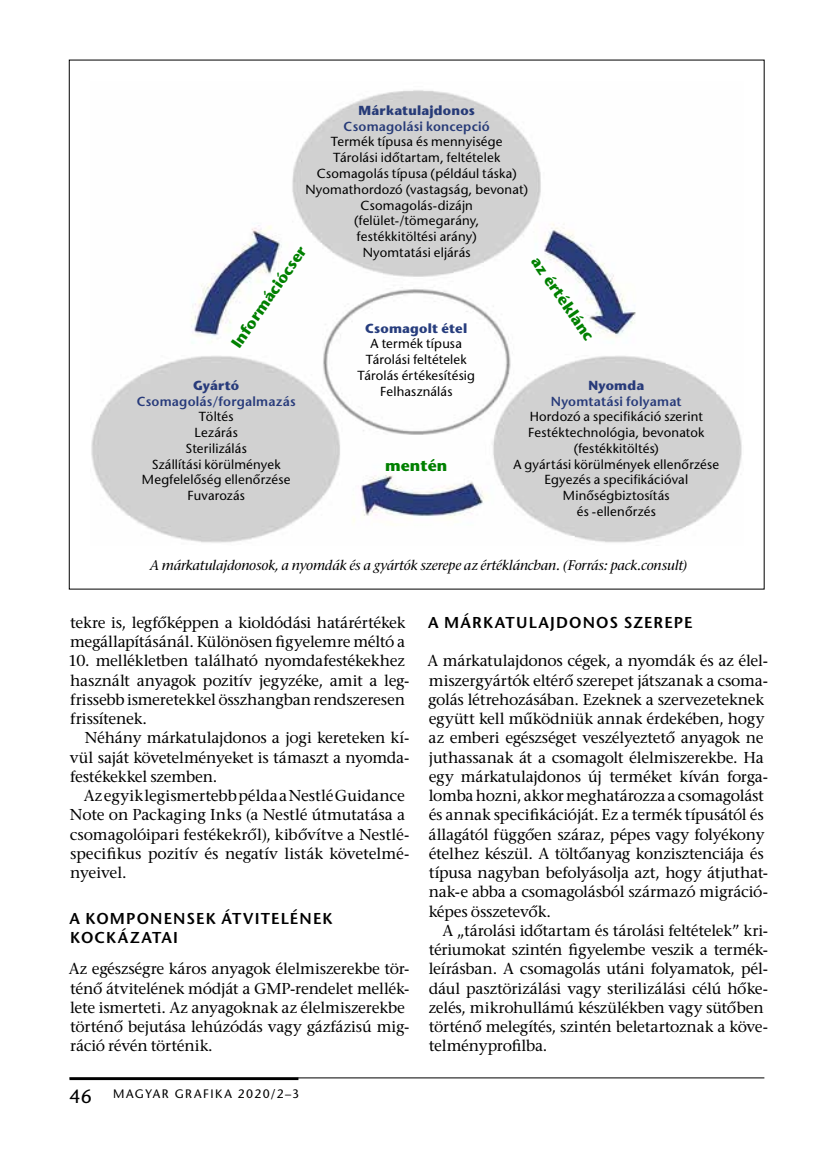
<style>
.page{position:relative;width:819px;height:1166px;background:#fff}
.page>*{position:absolute;margin:0;border:0;box-sizing:border-box;transform-origin:0 0}
.t1{font:15.75px/19.2px "ITC Stone Serif";letter-spacing:-.015em;color:#000}
.t2{font:600 15.75px/19.2px "ITC Stone Sans";letter-spacing:.07em;color:#000}
.t3{font:700 15.75px "ITC Stone Sans";color:#008000}
.t4{font:italic 14px "ITC Stone Serif";letter-spacing:-.01em;color:#000}
.t5{font:13.12px/15.8px "ITC Stone Sans";letter-spacing:.015em;color:#000;text-align:center}
.t6{font:600 13.12px "ITC Stone Sans";letter-spacing:.02em;color:#283b7b}
.t7{font:600 13.12px "ITC Stone Sans";letter-spacing:.015em;color:#273b78}
.t8{font:600 13.12px "ITC Stone Sans";letter-spacing:.015em;color:#283b7a}
.t9{font:700 13.12px "ITC Stone Sans";letter-spacing:.02em;color:#273b78}
.t10{font:700 13.12px "ITC Stone Sans";letter-spacing:.02em;color:#273d7d}
.t11{font:700 13.12px "ITC Stone Sans";color:#283b7b}
.t12{font:700 13.12px "ITC Stone Sans";letter-spacing:.02em;color:#283b7a}
.t13{font:12.25px "ITC Stone Sans";letter-spacing:.12em;color:#000}
.s1{font-size:19.25px}
</style>
<div class="page">
<hr style="left:69px;top:1077px;width:695px;height:1px;background:#000">
<hr style="left:69px;top:1077px;width:229px;height:3px;background:#000">
<img style="left:91px;top:90px;width:651px;height:453px">
<p class="t9" style="left:358px;top:103px;width:118px">Márkatulajdonos</p>
<p class="t7" style="left:343px;top:119px;width:148px">Csomagolási koncepció</p>
<p class="t5" style="left:305px;top:136px;width:224px">Termék típusa és mennyisége<br>Tárolási időtartam, feltételek<br>Csomagolás típusa (például táska)<br>Nyomathordozó (vastagság, bevonat)<br>Csomagolás-dizájn (felület-/tömegarány,<br>festékkitöltési arány)<br>Nyomtatási eljárás</p>
<p class="t3" style="left:228px;top:341px;width:121px;rotate:-55deg">Információcser</p>
<p class="t3" style="left:541px;top:253px;width:100px;rotate:55deg">az értéklánc</p>
<p class="t10" style="left:365px;top:321px;width:103px">Csomagolt étel</p>
<p class="t5" style="left:357px;top:338px;width:119px">A termék típusa<br>Tárolási feltételek<br>Tárolás értékesítésig<br>Felhasználás</p>
<p class="t11" style="left:193px;top:378px;width:48px">Gyártó</p>
<p class="t6" style="left:137px;top:394px;width:160px">Csomagolás/forgalmazás</p>
<p class="t5" style="left:142px;top:411px;width:150px">Töltés<br>Lezárás<br>Sterilizálás<br>Szállítási körülmények<br>Megfelelőség ellenőrzése<br>Fuvarozás</p>
<p class="t12" style="left:588px;top:378px;width:57px">Nyomda</p>
<p class="t8" style="left:551px;top:394px;width:132px">Nyomtatási folyamat</p>
<p class="t5" style="left:513px;top:411px;width:207px">Hordozó a specifikáció szerint<br>Festéktechnológia, bevonatok (festékkitöltés)<br>A gyártási körülmények ellenőrzése<br>Egyezés a specifikációval<br>Minőségbiztosítás<br>és -ellenőrzés</p>
<p class="t3" style="left:385px;top:457px;width:63px">mentén</p>
<p class="t4" style="left:150px;top:558px;width:539px">A márkatulajdonosok, a nyomdák és a gyártók szerepe az értékláncban. (Forrás: pack.consult)</p>
<p class="t1" style="left:70px;top:615px;width:337px">tekre is, legfőképpen a kioldódási határértékek megállapításánál. Különösen figyelemre méltó a</p>
<p class="t1" style="left:68px;top:653px;width:342px">10. mellékletben található nyomdafestékekhez használt anyagok pozitív jegyzéke, amit a leg&shy;frissebb ismeretekkel összhangban rendszeresen frissítenek.</p>
<p class="t1" style="left:70px;top:730px;width:341px;text-align:justify;text-indent:15px">Néhány márkatulajdonos a jogi kereteken kí&shy;vül saját követelményeket is támaszt a nyomda&shy;festékekkel szemben.</p>
<p class="t1" style="left:70px;top:788px;width:341px;text-indent:14px">Az egyik legismertebb példa a Nestlé Guidance Note on Packaging Inks (a Nestlé útmutatása a csomagolóipari festékekről), kibővítve a Nestlé&shy;specifikus pozitív és negatív listák követelmé&shy;nyeivel.</p>
<p class="t2" style="left:70px;top:910px;width:265px">A KOMPONENSEK ÁTVITELÉNEK<br>KOCKÁZATAI</p>
<p class="t1" style="left:69px;top:961px;width:342px">Az egészségre káros anyagok élelmiszerekbe tör&shy;ténő átvitelének módját a GMP-rendelet mellék&shy;lete ismerteti. Az anyagoknak az élelmiszerekbe történő bejutása lehúzódás vagy gázfázisú mig&shy;ráció révén történik.</p>
<p class="t13" style="left:69px;top:1087px;width:231px"><span class="s1">46</span> MAGYAR GRAFIKA 2020/2–3</p>
<p class="t2" style="left:428px;top:615px;width:266px">A MÁRKATULAJDONOS SZEREPE</p>
<p class="t1" style="left:427px;top:653px;width:342px">A márkatulajdonos cégek, a nyomdák és az élel&shy;miszergyártók eltérő szerepet játszanak a csoma&shy;golás létrehozásában. Ezeknek a szervezeteknek együtt kell működniük annak érdekében, hogy az emberi egészséget veszélyeztető anyagok ne juthassanak át a csomagolt élelmiszerekbe. Ha egy márkatulajdonos új terméket kíván forga&shy;lomba hozni, akkor meghatározza a csomagolást és annak specifikációját. Ez a termék típusától és állagától függően száraz, pépes vagy folyékony ételhez készül. A töltőanyag konzisztenciája és típusa nagyban befolyásolja azt, hogy átjuthat&shy;nak-e abba a csomagolásból származó migráció&shy;képes összetevők.</p>
<p class="t1" style="left:428px;top:923px;width:341px;text-indent:14px">A „tárolási időtartam és tárolási feltételek” kri&shy;tériumokat szintén figyelembe veszik a termék&shy;leírásban. A csomagolás utáni folyamatok, pél&shy;dául pasztörizálási vagy sterilizálási célú hőke&shy;zelés, mikrohullámú készülékben vagy sütőben történő melegítés, szintén beletartoznak a köve&shy;telményprofilba.</p>
</div>
